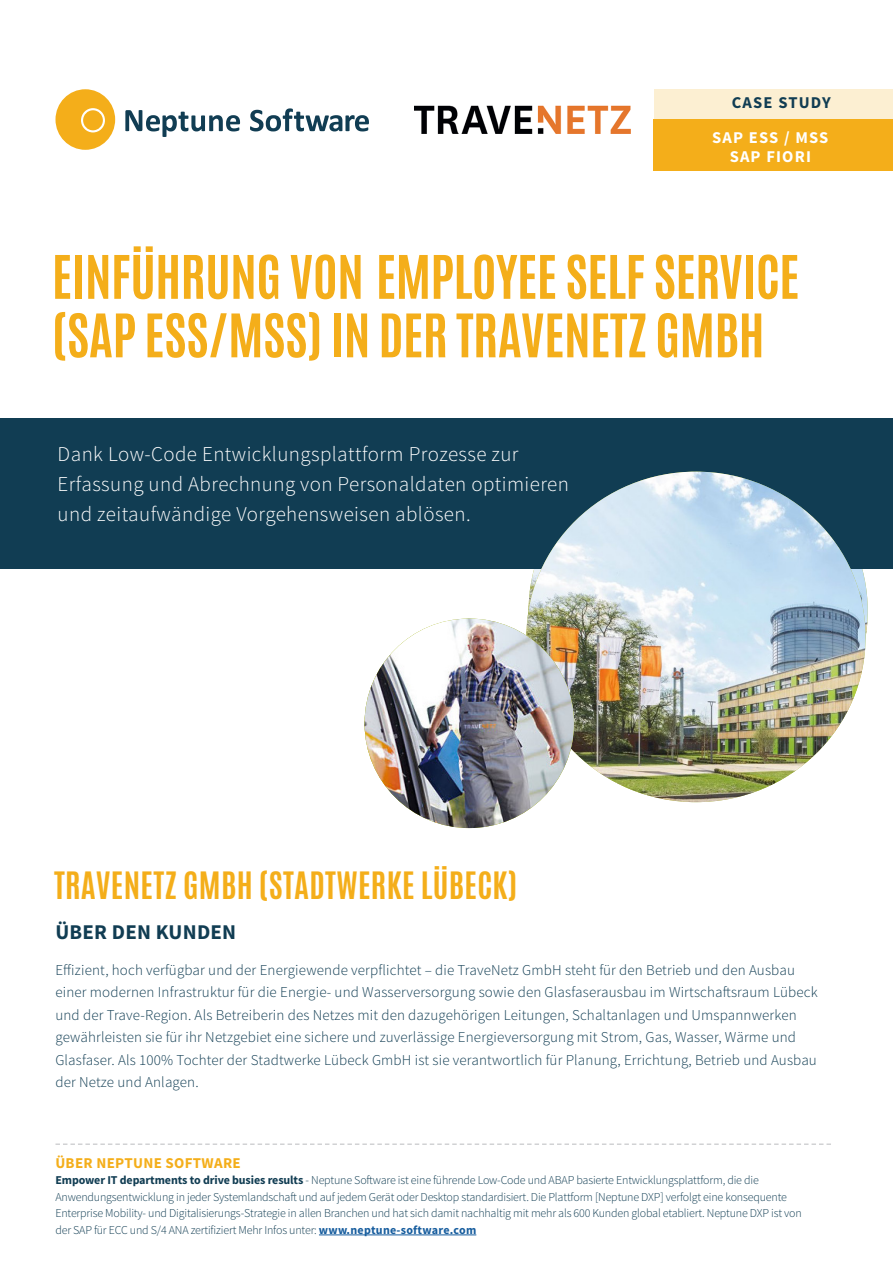
<style>
.page{position:relative;width:893px;height:1263px;background:#fff}
.page>*{position:absolute;margin:0;border:0;box-sizing:border-box;transform-origin:0 0}
.main_text{font:700 51px/58.5px "Antonio";letter-spacing:-.01em;color:#f4ae1a}
.heading{font:700 31.5px "Antonio";letter-spacing:.01em;color:#f4ae1a}
.t1{font:300 21px/30px "Source Sans Pro";letter-spacing:.02em;color:#fff}
.heading-2{font:700 21px "Source Sans Pro";letter-spacing:.01em;color:#113d53}
.t2{font:700 16.5px "Source Sans Pro";letter-spacing:.07em;color:#fff}
.t3{font:700 16.5px "Source Sans Pro";letter-spacing:.07em;color:#113d53}
.heading-3{font:300 15px/22.5px "Source Sans Pro";letter-spacing:.01em;color:#113d53}
.t4{font:700 15px "Source Sans Pro";letter-spacing:.02em;color:#f4ae1a}
.t5{font:300 12px/16.5px "Source Sans Pro";letter-spacing:-.015em;color:#113d53}
.s1{font-weight:700}
.s2{font-weight:700;color:#175d9e}
</style>
<div class="page">
<div style="left:0;top:419px;width:893px;height:150px;background:#113d53"></div>
<div style="left:654px;top:89px;width:239px;height:31px;background:#fcefd2"></div>
<div style="left:55px;top:89px;width:60px;height:61px;background:#f4ae1a;border-radius:50%"></div>
<svg style="left:125px;top:110px;width:115px;height:27px"></svg>
<svg style="left:250px;top:108px;width:119px;height:23px"></svg>
<svg style="left:81px;top:108px;width:24px;height:24px"></svg>
<svg style="left:55px;top:1143px;width:776px;height:2px"></svg>
<hr style="left:319px;top:1234px;width:157px;height:1px;background:#175d9e">
<div style="left:654px;top:120px;width:239px;height:51px;background:#f4ae1a"></div>
<img style="left:527px;top:472px;width:338px;height:330px">
<img style="left:378px;top:618px;width:196px;height:210px">
<img style="left:364px;top:618px;width:210px;height:210px;border-radius:105px">
<img style="left:414px;top:105px;width:216px;height:28px">
<p class="t3" style="left:732px;top:92px;width:100px">CASE STUDY</p>
<p class="t2" style="left:712px;top:127px;width:118px">SAP ESS / MSS</p>
<p class="t2" style="left:730px;top:146px;width:83px">SAP FIORI</p>
<p class="main_text" style="left:52px;top:248px;width:749px">EINFÜHRUNG VON EMPLOYEE SELF SERVICE (SAP ESS/MSS) IN DER TRAVENETZ GMBH</p>
<p class="t1" style="left:58px;top:439px;width:513px">Dank Low-Code Entwicklungsplattform Prozesse zur<br>Erfassung und Abrechnung von Personaldaten optimieren und zeitaufwändige Vorgehensweisen ablösen.</p>
<p class="heading" style="left:54px;top:861px;width:465px">TRAVENETZ GMBH (STADTWERKE LÜBECK)</p>
<p class="heading-2" style="left:55px;top:918px;width:182px">ÜBER DEN KUNDEN</p>
<p class="heading-3" style="left:55px;top:959px;width:764px">Effizient, hoch verfügbar und der Energiewende verpflichtet – die TraveNetz GmbH steht für den Betrieb und den Ausbau einer modernen Infrastruktur für die Energie- und Wasserversorgung sowie den Glasfaserausbau im Wirtschaftsraum Lübeck und der Trave-Region. Als Betreiberin des Netzes mit den dazugehörigen Leitungen, Schaltanlagen und Umspannwerken gewährleisten sie für ihr Netzgebiet eine sichere und zuverlässige Energieversorgung mit Strom, Gas, Wasser, Wärme und Glasfaser. Als 100% Tochter der Stadtwerke Lübeck GmbH ist sie verantwortlich für Planung, Errichtung, Betrieb und Ausbau der Netze und Anlagen.</p>
<p class="t4" style="left:55px;top:1153px;width:187px">ÜBER NEPTUNE SOFTWARE</p>
<p class="t5" style="left:55px;top:1172px;width:748px"><span class="s1">Empower IT departments to drive busies results</span> - Neptune Software ist eine führende Low-Code und ABAP basierte Entwicklungsplattform, die die Anwendungsentwicklung in jeder Systemlandschaft und auf jedem Gerät oder Desktop standardisiert. Die Plattform [Neptune DXP] verfolgt eine konsequente Enterprise Mobility- und Digitalisierungs-Strategie in allen Branchen und hat sich damit nachhaltig mit mehr als 600 Kunden global etabliert. Neptune DXP ist von der SAP für ECC und S/4 ANA zertifiziert Mehr Infos unter: <span class="s2">www.neptune-software.com</span></p>
</div>
